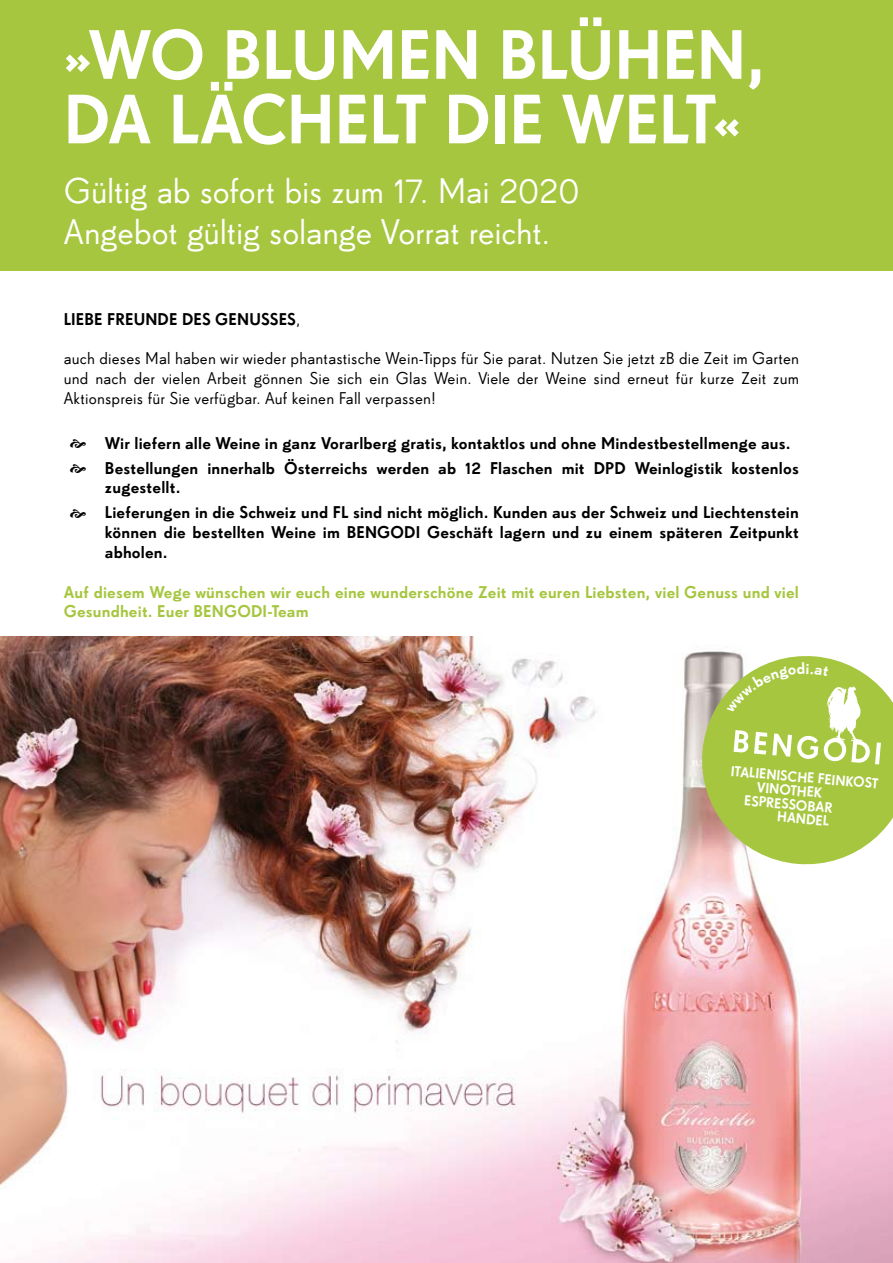
<style>
.page{position:relative;width:893px;height:1263px;background:#fff}
.page>*{position:absolute;margin:0;border:0;box-sizing:border-box;transform-origin:0 0}
.t1{font:67.5px/64.5px "Super Grotesk B Med LF";color:#fff}
.t2{font:34.5px/41.4px "Super Grotesk B Rg LF";letter-spacing:-.01em;color:#fff}
.t3{font:16.5px/25px "Super Grotesk B Med LF";letter-spacing:.01em;color:#000}
.t4{font:16.5px/19.8px "Super Grotesk B Rg LF";letter-spacing:.01em;color:#000;text-align:justify}
.t5{font:16.5px/19.8px "Super Grotesk B Med LF";letter-spacing:.01em;color:#a6c63f}
.t6{font:13.95px "Super Grotesk B Med LF";color:#fff}
.s1{font-family:"Super Grotesk B Rg LF"}
</style>
<div class="page">
<img style="left:0;top:636px;width:893px;height:627px">
<div style="left:0;top:0;width:893px;height:271px;background:#a6c63f"></div>
<svg style="left:697px;top:651px;width:196px;height:218px"></svg>
<h1 class="t1" style="left:64px;top:22px;width:703px">»Wo Blumen blühen, da lächelt die Welt«</h1>
<h2 class="t2" style="left:64px;top:170px;width:517px">Gültig ab sofort bis zum 17. Mai 2020<br>Angebot gültig solange Vorrat reicht.</h2>
<p class="t3" style="left:64px;top:306px;width:238px">Liebe Freunde des Genusses<span class="s1">,</span></p>
<p class="t4" style="left:64px;top:348px;width:737px">auch dieses Mal haben wir wieder phantastische Wein-Tipps für Sie parat. Nutzen Sie jetzt zB die Zeit im Garten und nach der vielen Arbeit gönnen Sie sich ein Glas Wein. Viele der Weine sind erneut für kurze Zeit zum Aktionspreis für Sie verfügbar. Auf keinen Fall verpassen!</p>
<p class="t3" style="left:105px;top:430px;width:695px">Wir liefern alle Weine in ganz Vorarlberg gratis, kontaktlos und ohne Mindestbestellmenge aus.<br>Bestellungen innerhalb Österreichs werden ab 12 Flaschen mit DPD Weinlogistik kostenlos</p>
<p class="t3" style="left:105px;top:475px;width:695px">zugestellt.<br>Lieferungen in die Schweiz und FL sind nicht möglich. Kunden aus der Schweiz und Liechtenstein</p>
<p class="t3" style="left:105px;top:520px;width:296px">können die bestellten Weine im BENGODI</p>
<p class="t3" style="left:427px;top:520px;width:373px">Geschäft lagern und zu einem späteren Zeitpunkt</p>
<p class="t3" style="left:105px;top:540px;width:64px">abholen.</p>
<p class="t5" style="left:64px;top:582px;width:737px">Auf diesem Wege wünschen wir euch eine wunderschöne Zeit mit euren Liebsten, viel Genuss und viel<br>Gesundheit. Euer BENGODI</p>
<p class="t5" style="left:267px;top:602px;width:43px">-Team</p>
<p class="t6" style="left:732px;top:762px;width:150px;rotate:5deg">ITALIENISCHE FEINKOST</p>
<p class="t6" style="left:758px;top:778px;width:67px;rotate:5deg">VINOTHEK</p>
<p class="t6" style="left:745px;top:791px;width:90px;rotate:5deg">ESPRESSOBAR</p>
<p class="t6" style="left:778px;top:808px;width:53px;rotate:5deg">HANDEL</p>
</div>
